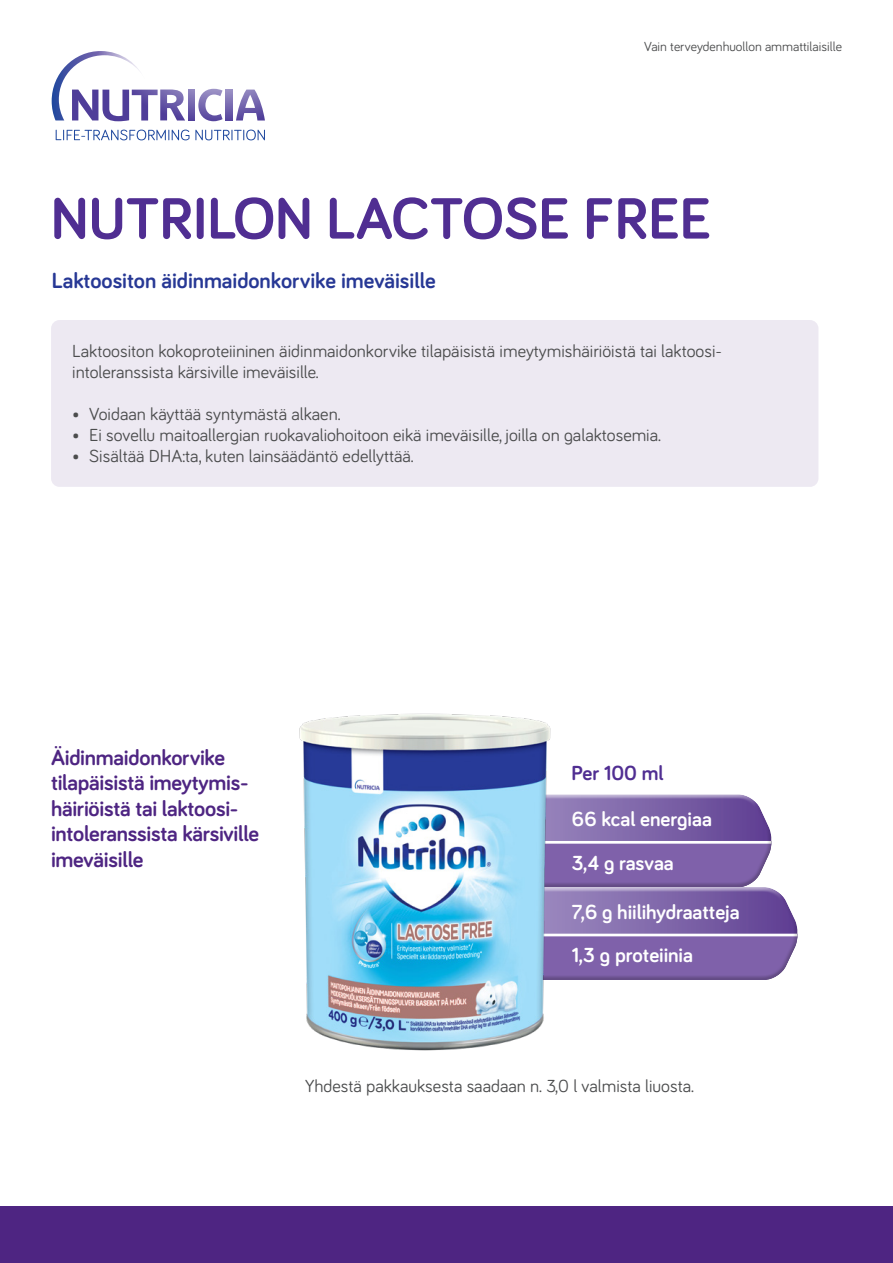
<style>
.page{position:relative;width:893px;height:1263px;background:#fff}
.page>*{position:absolute;margin:0;border:0;box-sizing:border-box;transform-origin:0 0}
.t1{font:700 60px "Bariol";color:#502e92}
.t2{font:700 22.5px/25.5px "Bariol";letter-spacing:-.01em;color:#4e2582}
.t3{font:700 22.5px "Bariol";color:#273895}
.t4{font:700 21px/43px "Bariol";color:#fff}
.t5{font:700 21px "Bariol";color:#502e92}
.t6{font:18px/21px "Bariol";color:#4b4c4d}
.t7{font:13.5px "Bariol";color:#4b4c4d}
</style>
<div class="page">
<div style="left:51px;top:320px;width:767px;height:167px;background:#ede9f2;border-radius:9px"></div>
<svg style="left:226px;top:90px;width:7px;height:31px"></svg>
<svg style="left:236px;top:90px;width:29px;height:31px"></svg>
<svg style="left:198px;top:89px;width:25px;height:32px"></svg>
<svg style="left:188px;top:90px;width:7px;height:31px"></svg>
<svg style="left:56px;top:130px;width:209px;height:10px"></svg>
<svg style="left:52px;top:51px;width:133px;height:70px"></svg>
<svg style="left:558px;top:794px;width:214px;height:93px;background:#876dae"></svg>
<div style="left:470px;top:887px;width:319px;height:84px;background:#fff;opacity:.75"></div>
<div style="left:470px;top:895px;width:329px;height:86px;background:#231f20;opacity:.25"></div>
<div style="left:0;top:1207px;width:893px;height:56px;background:#4e2582"></div>
<img style="left:299px;top:713px;width:259px;height:338px">
<p class="t7" style="left:644px;top:37px;width:199px">Vain terveydenhuollon ammattilaisille</p>
<h1 class="t1" style="left:51px;top:177px;width:661px">NUTRILON LACTOSE FREE</h1>
<p class="t3" style="left:52px;top:265px;width:386px">Laktoositon äidinmaidonkorvike imeväisille</p>
<p class="t6" style="left:72px;top:339px;width:651px">Laktoositon kokoproteiininen äidinmaidonkorvike tilapäisistä imeytymishäiriöistä tai laktoosi&shy;intoleranssista kärsiville imeväisille.</p>
<p class="t6" style="left:72px;top:402px;width:270px">• Voidaan käyttää syntymästä alkaen.</p>
<p class="t6" style="left:72px;top:423px;width:590px">• Ei sovellu maitoallergian ruokavaliohoitoon eikä imeväisille, joilla on galaktosemia.</p>
<p class="t6" style="left:72px;top:444px;width:343px">• Sisältää DHA:ta, kuten lainsäädäntö edellyttää.</p>
<p class="t2" style="left:51px;top:743px;width:210px">Äidinmaidonkorvike tilapäisistä imeytymis&shy;häiriöistä tai laktoosi&shy;intoleranssista kärsiville imeväisille</p>
<p class="t5" style="left:571px;top:758px;width:94px">Per 100 ml</p>
<p class="t4" style="left:572px;top:797px;width:141px">66 kcal energiaa</p>
<p class="t4" style="left:572px;top:841px;width:103px">3,4 g rasvaa</p>
<p class="t4" style="left:572px;top:889px;width:169px">7,6 g hiilihydraatteja<br>1,3 g proteiinia</p>
<p class="t6" style="left:305px;top:1074px;width:390px">Yhdestä pakkauksesta saadaan n. 3,0 l valmista liuosta.</p>
</div>
